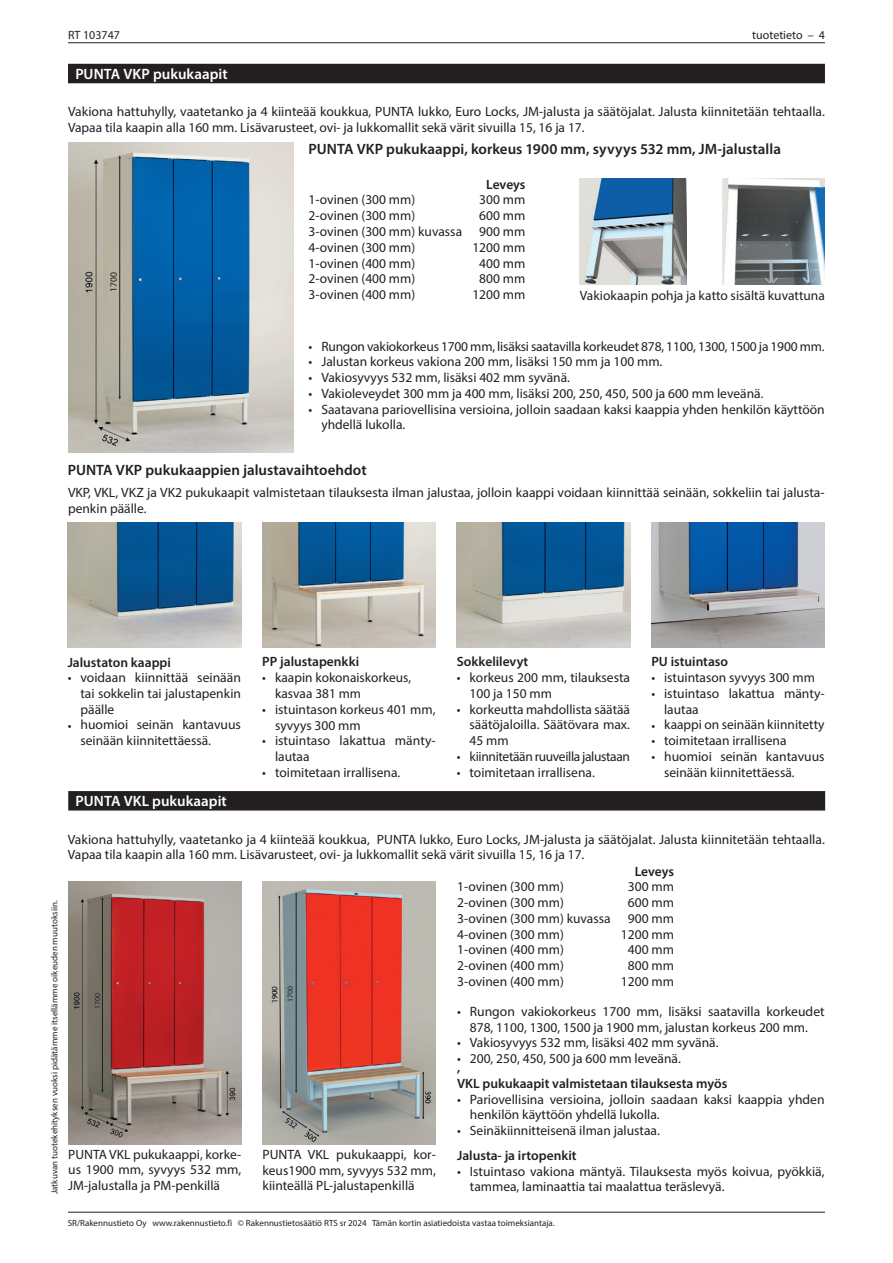
<style>
.page{position:relative;width:893px;height:1263px;background:#fff}
.page>*{position:absolute;margin:0;border:0;box-sizing:border-box;transform-origin:0 0}
.t1{font:600 15px "Myriad Pro";color:#231f20}
.t2{font:600 15px "Myriad Pro";letter-spacing:.005em;color:#fff}
.t3{font:13.5px/15.8px "Myriad Pro";color:#231f20}
.t4{font:600 13.5px/15.8px "Myriad Pro";color:#231f20}
.t5{font:13.5px "Myriad Pro";letter-spacing:-.025em;color:#231f20}
.t6{font:12px "Myriad Pro";color:#231f20}
.t7{font:9.6px "Myriad Pro";color:#231f20}
.t8{font:9px "Myriad Pro";color:#231f20}
.t9{font:7.8px "Myriad Pro";color:#231f20}
.t10{font:7.65px "Myriad Pro";color:#231f20}
</style>
<div class="page">
<hr style="left:68px;top:1212px;width:757px;height:1px;background:#231f20">
<hr style="left:68px;top:42px;width:757px;height:1px;background:#231f20">
<img style="left:68px;top:142px;width:225px;height:311px">
<hr style="left:119px;top:158px;width:1px;height:239px;background:#231f20">
<svg style="left:118px;top:155px;width:3px;height:4px"></svg>
<svg style="left:118px;top:396px;width:3px;height:4px"></svg>
<img style="left:68px;top:523px;width:173px;height:125px">
<img style="left:457px;top:523px;width:173px;height:125px">
<img style="left:262px;top:523px;width:174px;height:125px">
<img style="left:651px;top:523px;width:174px;height:125px">
<img style="left:68px;top:881px;width:173px;height:263px">
<hr style="left:102px;top:899px;width:1px;height:192px;background:#231f20">
<img style="left:263px;top:881px;width:173px;height:263px">
<hr style="left:296px;top:894px;width:1px;height:197px;background:#231f20">
<div style="left:68px;top:64px;width:757px;height:19px;background:#231f20"></div>
<div style="left:68px;top:791px;width:757px;height:19px;background:#231f20"></div>
<img style="left:580px;top:179px;width:106px;height:106px">
<img style="left:723px;top:179px;width:102px;height:106px">
<p class="t6" style="left:68px;top:27px;width:54px">RT 103747</p>
<p class="t6" style="left:752px;top:27px;width:74px">tuotetieto – 4</p>
<p class="t2" style="left:75px;top:64px;width:154px">PUNTA VKP pukukaapit</p>
<p class="t3" style="left:68px;top:104px;width:758px">Vakiona hattuhylly, vaatetanko ja 4 kiinteää koukkua, PUNTA lukko, Euro Locks, JM-jalusta ja säätöjalat. Jalusta kiinnitetään tehtaalla.<br>Vapaa tila kaapin alla 160 mm. Lisävarusteet, ovi- ja lukkomallit sekä värit sivuilla 15, 16 ja 17.</p>
<p class="t1" style="left:309px;top:139px;width:474px">PUNTA VKP pukukaappi, korkeus 1900 mm, syvyys 532 mm, JM-jalustalla</p>
<p class="t7" style="left:108px;top:292px;width:21px;rotate:-90deg">1700</p>
<p class="t4" style="left:486px;top:176px;width:41px">Leveys</p>
<p class="t3" style="left:309px;top:192px;width:108px">1-ovinen (300 mm)</p>
<p class="t3" style="left:479px;top:192px;width:48px">300 mm</p>
<p class="t3" style="left:309px;top:208px;width:108px">2-ovinen (300 mm)</p>
<p class="t3" style="left:479px;top:208px;width:48px">600 mm</p>
<p class="t3" style="left:309px;top:223px;width:155px">3-ovinen (300 mm) kuvassa</p>
<p class="t3" style="left:479px;top:223px;width:48px">900 mm</p>
<p class="t3" style="left:309px;top:239px;width:108px">4-ovinen (300 mm)</p>
<p class="t3" style="left:472px;top:239px;width:55px">1200 mm</p>
<p class="t3" style="left:309px;top:255px;width:108px">1-ovinen (400 mm)</p>
<p class="t3" style="left:479px;top:255px;width:48px">400 mm</p>
<p class="t3" style="left:309px;top:271px;width:108px">2-ovinen (400 mm)</p>
<p class="t3" style="left:479px;top:271px;width:48px">800 mm</p>
<p class="t3" style="left:309px;top:286px;width:108px">3-ovinen (400 mm)</p>
<p class="t3" style="left:472px;top:286px;width:55px">1200 mm</p>
<p class="t3" style="left:580px;top:287px;width:247px">Vakiokaapin pohja ja katto sisältä kuvattuna</p>
<p class="t3" style="left:309px;top:338px;width:517px">• Rungon vakiokorkeus 1700 mm, lisäksi saatavilla korkeudet 878, 1100, 1300, 1500 ja 1900 mm.</p>
<p class="t3" style="left:309px;top:354px;width:355px">• Jalustan korkeus vakiona 200 mm, lisäksi 150 mm ja 100 mm.</p>
<p class="t3" style="left:309px;top:369px;width:263px">• Vakiosyvyys 532 mm, lisäksi 402 mm syvänä.</p>
<p class="t3" style="left:309px;top:385px;width:456px">• Vakioleveydet 300 mm ja 400 mm, lisäksi 200, 250, 450, 500 ja 600 mm leveänä.</p>
<p class="t3" style="left:321px;top:401px;width:505px;text-indent:-13px">• Saatavana pariovellisina versioina, jolloin saadaan kaksi kaappia yhden henkilön käyttöön yhdellä lukolla.</p>
<p class="t1" style="left:68px;top:460px;width:300px">PUNTA VKP pukukaappien jalustavaihtoehdot</p>
<p class="t3" style="left:68px;top:484px;width:758px">VKP, VKL, VKZ ja VK2 pukukaapit valmistetaan tilauksesta ilman jalustaa, jolloin kaappi voidaan kiinnittää seinään, sokkeliin tai jalusta&shy;penkin päälle.</p>
<p class="t4" style="left:68px;top:654px;width:105px">Jalustaton kaappi</p>
<p class="t3" style="left:80px;top:670px;width:162px;text-align:justify;text-indent:-13px">• voidaan kiinnittää seinään tai sokkelin tai jalustapenkin päälle</p>
<p class="t3" style="left:80px;top:717px;width:162px;text-indent:-13px">• huomioi seinän kantavuus seinään kiinnitettäessä.</p>
<p class="t2" style="left:76px;top:792px;width:153px">PUNTA VKL pukukaapit</p>
<p class="t4" style="left:262px;top:654px;width:98px">PP jalustapenkki</p>
<p class="t3" style="left:275px;top:670px;width:138px;text-indent:-13px">• kaapin kokonaiskorkeus, kasvaa 381 mm</p>
<p class="t3" style="left:275px;top:701px;width:162px;text-indent:-13px">• istuintason korkeus 401 mm, syvyys 300 mm</p>
<p class="t3" style="left:275px;top:733px;width:162px;text-indent:-13px">• istuintaso lakattua mänty&shy;lautaa</p>
<p class="t3" style="left:262px;top:764px;width:140px">• toimitetaan irrallisena.</p>
<p class="t4" style="left:457px;top:654px;width:73px">Sokkelilevyt</p>
<p class="t3" style="left:470px;top:670px;width:162px;text-indent:-13px">• korkeus 200 mm, tilauksesta<br>100 ja 150 mm</p>
<p class="t3" style="left:470px;top:701px;width:162px;text-align:justify;text-indent:-13px">• korkeutta mahdollista säätää säätöjaloilla. Säätövara max.<br>45 mm</p>
<p class="t5" style="left:457px;top:748px;width:175px">• kiinnitetään ruuveilla jalustaan</p>
<p class="t3" style="left:457px;top:764px;width:140px">• toimitetaan irrallisena.</p>
<p class="t4" style="left:651px;top:654px;width:78px">PU istuintaso</p>
<p class="t3" style="left:651px;top:670px;width:165px">• istuintason syvyys 300 mm</p>
<p class="t3" style="left:664px;top:685px;width:162px;text-indent:-13px">• istuintaso lakattua mänty&shy;lautaa</p>
<p class="t3" style="left:651px;top:717px;width:175px">• kaappi on seinään kiinnitetty</p>
<p class="t3" style="left:651px;top:733px;width:137px">• toimitetaan irrallisena</p>
<p class="t3" style="left:664px;top:748px;width:162px;text-indent:-13px">• huomioi seinän kantavuus seinään kiinnitettäessä.</p>
<p class="t8" style="left:49px;top:1194px;width:295px;rotate:-90deg">Jatkuvan tuotekehityksen vuoksi pidätämme itsellämme oikeuden muutoksiin.</p>
<p class="t3" style="left:68px;top:831px;width:759px">Vakiona hattuhylly, vaatetanko ja 4 kiinteää koukkua, PUNTA lukko, Euro Locks, JM-jalusta ja säätöjalat. Jalusta kiinnitetään tehtaalla.<br>Vapaa tila kaapin alla 160 mm. Lisävarusteet, ovi- ja lukkomallit sekä värit sivuilla 15, 16 ja 17.</p>
<p class="t10" style="left:93px;top:1009px;width:17px;rotate:-90deg">1700</p>
<p class="t9" style="left:285px;top:1002px;width:17px;rotate:-90deg">1700</p>
<p class="t3" style="left:68px;top:1146px;width:175px;text-align:justify">PUNTA VKL pukukaappi, korke&shy;us 1900 mm, syvyys 532 mm, JM-jalustalla ja PM-penkillä</p>
<p class="t3" style="left:263px;top:1146px;width:175px;text-align:justify">PUNTA VKL pukukaappi, kor&shy;keus1900 mm, syvyys 532 mm, kiinteällä PL-jalustapenkillä</p>
<p class="t4" style="left:635px;top:863px;width:41px">Leveys</p>
<p class="t3" style="left:457px;top:879px;width:108px">1-ovinen (300 mm)</p>
<p class="t3" style="left:628px;top:879px;width:48px">300 mm</p>
<p class="t3" style="left:457px;top:894px;width:108px">2-ovinen (300 mm)</p>
<p class="t3" style="left:628px;top:894px;width:48px">600 mm</p>
<p class="t3" style="left:457px;top:910px;width:155px">3-ovinen (300 mm) kuvassa</p>
<p class="t3" style="left:628px;top:910px;width:48px">900 mm</p>
<p class="t3" style="left:457px;top:926px;width:108px">4-ovinen (300 mm)</p>
<p class="t3" style="left:621px;top:926px;width:55px">1200 mm</p>
<p class="t3" style="left:457px;top:942px;width:108px">1-ovinen (400 mm)</p>
<p class="t3" style="left:628px;top:942px;width:48px">400 mm</p>
<p class="t3" style="left:457px;top:957px;width:108px">2-ovinen (400 mm)</p>
<p class="t3" style="left:628px;top:957px;width:48px">800 mm</p>
<p class="t3" style="left:457px;top:973px;width:108px">3-ovinen (400 mm)</p>
<p class="t3" style="left:621px;top:973px;width:55px">1200 mm</p>
<p class="t3" style="left:457px;top:1003px;width:369px;text-align:center">• Rungon vakiokorkeus 1700 mm, lisäksi saatavilla korkeudet<br>878, 1100, 1300, 1500 ja 1900 mm, jalustan korkeus 200 mm.</p>
<p class="t3" style="left:457px;top:1035px;width:263px">• Vakiosyvyys 532 mm, lisäksi 402 mm syvänä.</p>
<p class="t3" style="left:457px;top:1050px;width:225px">• 200, 250, 450, 500 ja 600 mm leveänä.</p>
<p class="t4" style="left:457px;top:1059px;width:272px">,<br>VKL pukukaapit valmistetaan tilauksesta myös</p>
<p class="t3" style="left:470px;top:1091px;width:356px;text-indent:-13px">• Pariovellisina versioina, jolloin saadaan kaksi kaappia yhden henkilön käyttöön yhdellä lukolla.</p>
<p class="t3" style="left:457px;top:1122px;width:204px">• Seinäkiinnitteisenä ilman jalustaa.</p>
<p class="t4" style="left:457px;top:1147px;width:121px">Jalusta- ja irtopenkit</p>
<p class="t3" style="left:470px;top:1163px;width:356px;text-indent:-13px">• Istuintaso vakiona mäntyä. Tilauksesta myös koivua, pyökkiä, tammea, laminaattia tai maalattua teräslevyä.</p>
<p class="t8" style="left:68px;top:1217px;width:488px">SR/Rakennustieto Oy www.rakennustieto.fi © Rakennustietosäätiö RTS sr 2024 Tämän kortin asiatiedoista vastaa toimeksiantaja.</p>
</div>
